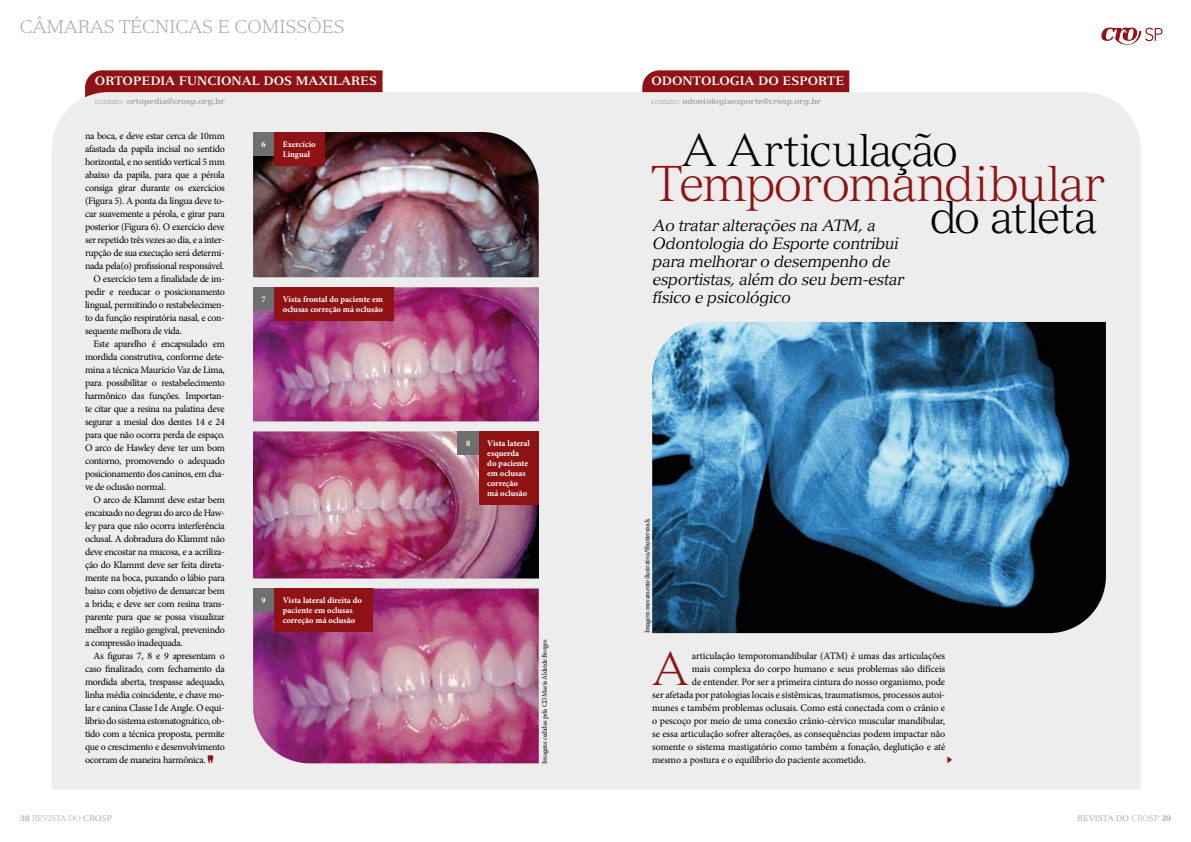
<style>
.page{position:relative;width:1191px;height:842px;background:#fff}
.page>*{position:absolute;margin:0;border:0;box-sizing:border-box;transform-origin:0 0}
.t1{font:300 49.3px "Versailles";letter-spacing:-.03em;color:#8f1315}
.t2{font:300 46.5px "Versailles";color:#8f1315}
.t3{font:300 45.1px "Versailles";letter-spacing:-.035em;color:#000}
.t4{font:300 45px "Versailles";letter-spacing:-.015em;color:#000}
.t5{font:300 18px "Versailles";color:#a8a8a7}
.t6{font:italic 16px/18px "Versailles";letter-spacing:-.02em;color:#000}
.t7{font:700 12px "Versailles";color:#fff}
.t8{font:10px "Minion Pro";letter-spacing:-.03em;color:#000}
.t9{font:10px "Minion Pro";letter-spacing:-.01em;color:#000}
.t10{font:700 8.5px/10px "Minion Pro";color:#fff}
.t11{font:700 8px "Versailles";color:#9d9d9c}
.t12{font:300 8px "Versailles";color:#a8a8a7}
.t13{font:8px "Versailles";color:#a8a8a7}
.t14{font:7px "Minion Pro";letter-spacing:-.035em;color:#000}
.s1{font-weight:300}
.s2{font-weight:700}
.s3{font-weight:400}
</style>
<div class="page">
<div style="left:642px;top:70px;width:207px;height:22px;background:#8f1315"></div>
<div style="left:85px;top:70px;width:297px;height:22px;background:#8f1315"></div>
<div style="left:52px;top:92px;width:1088px;height:697px;background:#ededed"></div>
<svg style="left:1101px;top:28px;width:61px;height:17px"></svg>
<svg style="left:207px;top:755px;width:6px;height:8px"></svg>
<img style="left:253px;top:132px;width:286px;height:145px">
<div style="left:253px;top:132px;width:21px;height:23px;background:#706f6f"></div>
<div style="left:274px;top:132px;width:51px;height:33px;background:#8f1315"></div>
<img style="left:253px;top:287px;width:286px;height:291px">
<img style="left:253px;top:588px;width:286px;height:175px">
<div style="left:246px;top:277px;width:307px;height:10px;background:#ededed"></div>
<div style="left:246px;top:421px;width:307px;height:10px;background:#ededed"></div>
<div style="left:246px;top:578px;width:307px;height:10px;background:#ededed"></div>
<div style="left:253px;top:287px;width:21px;height:23px;background:#706f6f"></div>
<div style="left:457px;top:431px;width:22px;height:24px;background:#706f6f"></div>
<div style="left:253px;top:588px;width:21px;height:24px;background:#706f6f"></div>
<div style="left:274px;top:287px;width:119px;height:33px;background:#8f1315"></div>
<div style="left:479px;top:431px;width:60px;height:74px;background:#8f1315"></div>
<div style="left:274px;top:588px;width:99px;height:44px;background:#8f1315"></div>
<img style="left:652px;top:322px;width:454px;height:311px">
<svg style="left:947px;top:756px;width:5px;height:7px"></svg>
<h3 class="t5" style="left:20px;top:16px;width:327px">CÂMARAS TÉCNICAS E COMISSÕES</h3>
<p class="t7" style="left:95px;top:74px;width:283px">ORTOPEDIA FUNCIONAL DOS MAXILARES</p>
<p class="t7" style="left:651px;top:74px;width:194px">ODONTOLOGIA DO ESPORTE</p>
<p class="t11" style="left:95px;top:96px;width:132px"><span class="s1">contato:</span> ortopedia@crosp.org.br</p>
<p class="t11" style="left:651px;top:96px;width:172px"><span class="s1">contato:</span> odontologiaesporte@crosp.org.br</p>
<p class="t8" style="left:85px;top:129px;width:141px">na boca, e deve estar cerca de 10mm</p>
<p class="t8" style="left:85px;top:142px;width:141px">afastada da papila incisal no sentido</p>
<p class="t8" style="left:85px;top:155px;width:141px">horizontal, e no sentido vertical 5 mm</p>
<p class="t8" style="left:85px;top:168px;width:141px">abaixo da papila, para que a pérola</p>
<p class="t8" style="left:85px;top:181px;width:141px">consiga girar durante os exercícios</p>
<p class="t8" style="left:85px;top:194px;width:141px">(Figura 5). A ponta da língua deve to-</p>
<p class="t8" style="left:85px;top:207px;width:141px">car suavemente a pérola, e girar para</p>
<p class="t8" style="left:85px;top:220px;width:141px">posterior (Figura 6). O exercício deve</p>
<p class="t8" style="left:85px;top:233px;width:141px">ser repetido três vezes ao dia, e a inter-</p>
<p class="t8" style="left:85px;top:246px;width:141px">rupção de sua execução será determi-</p>
<p class="t8" style="left:85px;top:259px;width:141px">nada pela(o) profissional responsável.</p>
<p class="t8" style="left:94px;top:272px;width:133px">O exercício tem a finalidade de im-</p>
<p class="t8" style="left:85px;top:285px;width:141px">pedir e reeducar o posicionamento</p>
<p class="t8" style="left:85px;top:298px;width:141px">lingual, permitindo o restabelecimen-</p>
<p class="t8" style="left:85px;top:311px;width:141px">to da função respiratória nasal, e con-</p>
<p class="t8" style="left:85px;top:324px;width:98px">sequente melhora de vida.</p>
<p class="t8" style="left:94px;top:337px;width:133px">Este aparelho é encapsulado em</p>
<p class="t8" style="left:85px;top:350px;width:141px">mordida construtiva, conforme dete-</p>
<p class="t8" style="left:85px;top:363px;width:141px">mina a técnica Maurício Vaz de Lima,</p>
<p class="t8" style="left:85px;top:376px;width:141px">para possibilitar o restabelecimento</p>
<p class="t8" style="left:85px;top:389px;width:141px">harmônico das funções. Importan-</p>
<p class="t8" style="left:85px;top:402px;width:141px">te citar que a resina na palatina deve</p>
<p class="t8" style="left:85px;top:415px;width:141px">segurar a mesial dos dentes 14 e 24</p>
<p class="t8" style="left:85px;top:428px;width:141px">para que não ocorra perda de espaço.</p>
<p class="t8" style="left:85px;top:441px;width:141px">O arco de Hawley deve ter um bom</p>
<p class="t8" style="left:85px;top:454px;width:141px">contorno, promovendo o adequado</p>
<p class="t8" style="left:85px;top:467px;width:141px">posicionamento dos caninos, em cha-</p>
<p class="t8" style="left:85px;top:480px;width:82px">ve de oclusão normal.</p>
<p class="t8" style="left:94px;top:493px;width:133px">O arco de Klammt deve estar bem</p>
<p class="t8" style="left:85px;top:506px;width:141px">encaixado no degrau do arco de Haw-</p>
<p class="t8" style="left:85px;top:519px;width:141px">ley para que não ocorra interferência</p>
<p class="t8" style="left:85px;top:532px;width:141px">oclusal. A dobradura do Klammt não</p>
<p class="t8" style="left:85px;top:545px;width:141px">deve encostar na mucosa, e a acriliza-</p>
<p class="t8" style="left:85px;top:558px;width:141px">ção do Klammt deve ser feita direta-</p>
<p class="t8" style="left:85px;top:571px;width:141px">mente na boca, puxando o lábio para</p>
<p class="t8" style="left:85px;top:584px;width:141px">baixo com objetivo de demarcar bem</p>
<p class="t8" style="left:85px;top:597px;width:141px">a brida; e deve ser com resina trans-</p>
<p class="t8" style="left:85px;top:610px;width:141px">parente para que se possa visualizar</p>
<p class="t8" style="left:85px;top:623px;width:141px">melhor a região gengival, prevenindo</p>
<p class="t8" style="left:85px;top:636px;width:99px">a compressão inadequada.</p>
<p class="t8" style="left:94px;top:649px;width:133px">As figuras 7, 8 e 9 apresentam o</p>
<p class="t8" style="left:85px;top:662px;width:141px">caso finalizado, com fechamento da</p>
<p class="t8" style="left:85px;top:675px;width:141px">mordida aberta, trespasse adequado,</p>
<p class="t8" style="left:85px;top:688px;width:141px">linha média coincidente, e chave mo-</p>
<p class="t8" style="left:85px;top:701px;width:141px">lar e canina Classe I de Angle. O equi-</p>
<p class="t8" style="left:85px;top:714px;width:141px">líbrio do sistema estomatognático, ob-</p>
<p class="t8" style="left:85px;top:727px;width:141px">tido com a técnica proposta, permite</p>
<p class="t8" style="left:85px;top:740px;width:141px">que o crescimento e desenvolvimento</p>
<p class="t8" style="left:85px;top:753px;width:122px">ocorram de maneira harmônica.</p>
<p class="t10" style="left:261px;top:139px;width:6px">6</p>
<p class="t10" style="left:283px;top:139px;width:34px">Exercício<br>Lingual</p>
<p class="t10" style="left:261px;top:295px;width:6px">7</p>
<p class="t10" style="left:283px;top:295px;width:102px">Vista frontal do paciente em oclusas correção má oclusão</p>
<p class="t10" style="left:261px;top:596px;width:6px">9</p>
<p class="t10" style="left:283px;top:596px;width:81px">Vista lateral direita do paciente em oclusas correção má oclusão</p>
<p class="t10" style="left:466px;top:439px;width:6px">8</p>
<p class="t10" style="left:487px;top:439px;width:44px">Vista lateral esquerda do paciente em oclusas correção má oclusão</p>
<p class="t14" style="left:540px;top:764px;width:125px;rotate:-90deg">Imagens cedidas pela CD Maria Aldeide Borges</p>
<h3 class="t4" style="left:682px;top:123px;width:277px">A Articulação</h3>
<h3 class="t3" style="left:929px;top:190px;width:169px">do atleta</h3>
<h1 class="t1" style="left:652px;top:154px;width:454px">Temporomandibular</h1>
<h3 class="t6" style="left:652px;top:216px;width:253px">Ao tratar alterações na ATM, a<br>Odontologia do Esporte contribui para melhorar o desempenho de esportistas, além do seu bem-estar físico e psicológico</h3>
<p class="t14" style="left:642px;top:633px;width:116px;rotate:-90deg">Imagem meramente ilustrativa/Shutterstock</p>
<h2 class="t2" style="left:653px;top:641px;width:37px">A</h2>
<p class="t9" style="left:692px;top:649px;width:255px">articulação temporomandibular (ATM) é umas das articulações</p>
<p class="t9" style="left:692px;top:662px;width:255px">mais complexa do corpo humano e seus problemas são difíceis</p>
<p class="t9" style="left:692px;top:675px;width:255px">de entender. Por ser a primeira cintura do nosso organismo, pode</p>
<p class="t9" style="left:652px;top:688px;width:294px">ser afetada por patologias locais e sistêmicas, traumatismos, processos autoi-</p>
<p class="t9" style="left:652px;top:701px;width:294px">munes e também problemas oclusais. Como está conectada com o crânio e</p>
<p class="t9" style="left:652px;top:714px;width:294px">o pescoço por meio de uma conexão crânio-cérvico muscular mandibular,</p>
<p class="t9" style="left:652px;top:727px;width:294px">se essa articulação sofrer alterações, as consequências podem impactar não</p>
<p class="t8" style="left:652px;top:740px;width:294px">somente o sistema mastigatório como também a fonação, deglutição e até</p>
<p class="t9" style="left:652px;top:753px;width:215px">mesmo a postura e o equilíbrio do paciente acometido.</p>
<p class="t12" style="left:20px;top:814px;width:93px"><span class="s2">38</span> REVISTA DO <span class="s3">CROSP</span></p>
<p class="t13" style="left:1077px;top:814px;width:95px">REVISTA DO <span class="s1">CROSP</span> <span class="s2">39</span></p>
</div>
